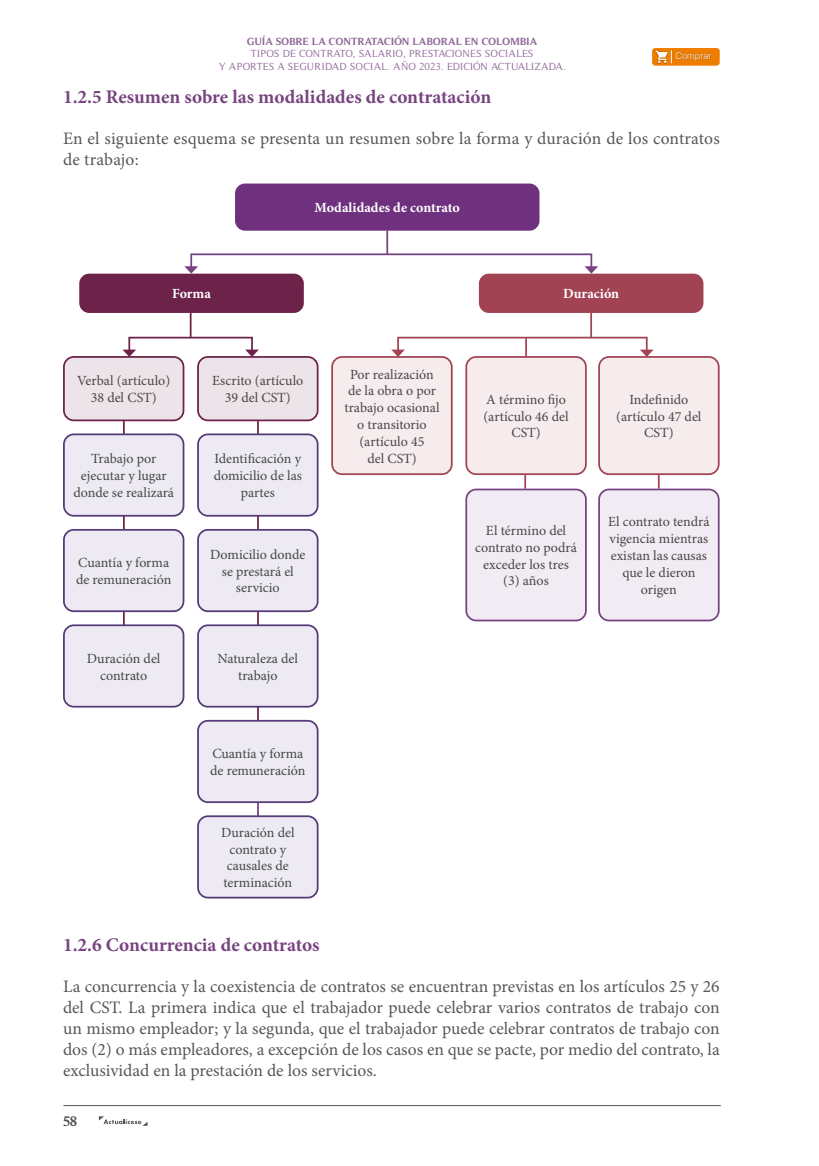
<style>
.page{position:relative;width:819px;height:1166px;background:#fff}
.page>*{position:absolute;margin:0;border:0;box-sizing:border-box;transform-origin:0 0}
.t1{font:700 19.25px "Minion Pro";color:#774480}
.t2{font:17.5px/21px "Minion Pro";letter-spacing:.005em;color:#575756}
.t3{font:14px/16.8px "Minion Pro";color:#474746;text-align:center}
.t4{font:700 14px "Minion Pro";color:#fff}
.t5{font:700 14px "Timeless";color:#575756}
.t6{font:10.5px/12.6px "Timeless";color:#92689a;text-align:center}
.t7{font:700 10.5px "Timeless";color:#92689a}
.t8{font:300 9.1px "Helvetica";color:#fff}
</style>
<div class="page">
<hr style="left:63px;top:1105px;width:657px;height:1px;background:#575756">
<svg style="left:99px;top:1116px;width:48px;height:10px"></svg>
<div style="left:652px;top:48px;width:67px;height:18px;background:#ef7d00;border-radius:3px"></div>
<div style="left:674px;top:52px;width:38px;height:10px;background:#000;opacity:.28"></div>
<div style="left:654px;top:50px;width:14px;height:14px;background:#000;opacity:.28"></div>
<svg style="left:655px;top:50px;width:17px;height:14px"></svg>
<hr style="left:386px;top:231px;width:2px;height:24px;background:#774281">
<hr style="left:590px;top:313px;width:2px;height:25px;background:#a14353">
<svg style="left:525px;top:340px;width:2px;height:16px"></svg>
<svg style="left:190px;top:313px;width:1px;height:24px"></svg>
<svg style="left:123px;top:517px;width:2px;height:12px"></svg>
<svg style="left:257px;top:517px;width:2px;height:12px"></svg>
<svg style="left:524px;top:475px;width:2px;height:14px"></svg>
<svg style="left:658px;top:475px;width:1px;height:14px"></svg>
<svg style="left:257px;top:707px;width:2px;height:13px"></svg>
<svg style="left:123px;top:421px;width:2px;height:12px"></svg>
<svg style="left:257px;top:421px;width:2px;height:12px"></svg>
<svg style="left:123px;top:612px;width:2px;height:12px"></svg>
<svg style="left:257px;top:612px;width:2px;height:12px"></svg>
<svg style="left:257px;top:803px;width:2px;height:12px"></svg>
<div style="left:64px;top:357px;width:119px;height:63px;background:#ede4e9;border-radius:10px"></div>
<div style="left:63px;top:356px;width:121px;height:65px;border:2px solid #6c2249;border-radius:10px"></div>
<div style="left:64px;top:434px;width:119px;height:82px;background:#edeaf3;border-radius:10px"></div>
<div style="left:63px;top:433px;width:121px;height:84px;border:2px solid #543a77;border-radius:10px"></div>
<div style="left:198px;top:434px;width:119px;height:82px;background:#edeaf3;border-radius:10px"></div>
<div style="left:197px;top:433px;width:121px;height:84px;border:2px solid #543a77;border-radius:10px"></div>
<div style="left:64px;top:530px;width:119px;height:81px;background:#edeaf3;border-radius:10px"></div>
<div style="left:63px;top:529px;width:121px;height:83px;border:2px solid #543a77;border-radius:10px"></div>
<div style="left:198px;top:530px;width:119px;height:81px;background:#edeaf3;border-radius:10px"></div>
<div style="left:197px;top:529px;width:121px;height:83px;border:2px solid #543a77;border-radius:10px"></div>
<div style="left:198px;top:721px;width:119px;height:81px;background:#edeaf3;border-radius:10px"></div>
<div style="left:197px;top:720px;width:121px;height:83px;border:2px solid #543a77;border-radius:10px"></div>
<div style="left:64px;top:625px;width:119px;height:82px;background:#edeaf3;border-radius:10px"></div>
<div style="left:63px;top:624px;width:121px;height:83px;border:2px solid #543a77;border-radius:10px"></div>
<div style="left:198px;top:625px;width:119px;height:82px;background:#edeaf3;border-radius:10px"></div>
<div style="left:197px;top:624px;width:121px;height:83px;border:2px solid #543a77;border-radius:10px"></div>
<div style="left:198px;top:816px;width:119px;height:81px;background:#edeaf3;border-radius:10px"></div>
<div style="left:197px;top:815px;width:121px;height:83px;border:2px solid #543a77;border-radius:10px"></div>
<div style="left:332px;top:357px;width:120px;height:117px;background:#f6ecee;border-radius:10px"></div>
<div style="left:331px;top:356px;width:121px;height:119px;border:2px solid #a14353;border-radius:10px"></div>
<div style="left:198px;top:357px;width:119px;height:63px;background:#ede4e9;border-radius:10px"></div>
<div style="left:197px;top:356px;width:121px;height:65px;border:2px solid #6c2249;border-radius:10px"></div>
<div style="left:466px;top:357px;width:120px;height:117px;background:#f6ecee;border-radius:10px"></div>
<div style="left:465px;top:356px;width:121px;height:119px;border:2px solid #a14353;border-radius:10px"></div>
<div style="left:599px;top:357px;width:119px;height:117px;background:#f6ecee;border-radius:10px"></div>
<div style="left:598px;top:356px;width:121px;height:119px;border:2px solid #a14353;border-radius:10px"></div>
<div style="left:466px;top:489px;width:120px;height:131px;background:#f1ecf3;border-radius:10px"></div>
<div style="left:465px;top:489px;width:121px;height:132px;border:2px solid #774281;border-radius:10px"></div>
<div style="left:599px;top:489px;width:119px;height:131px;background:#f1ecf3;border-radius:10px"></div>
<div style="left:598px;top:489px;width:121px;height:132px;border:2px solid #774281;border-radius:10px"></div>
<div style="left:235px;top:184px;width:304px;height:47px;background:#6f307e;border-radius:10px"></div>
<div style="left:79px;top:274px;width:225px;height:39px;background:#6c2249;border-radius:10px"></div>
<div style="left:479px;top:274px;width:224px;height:39px;background:#a14353;border-radius:10px"></div>
<div style="left:190px;top:253px;width:402px;height:15px;border:2px solid #774281"></div>
<svg style="left:184px;top:266px;width:14px;height:8px"></svg>
<svg style="left:584px;top:266px;width:14px;height:8px"></svg>
<div style="left:397px;top:337px;width:250px;height:14px;border:2px solid #a14353"></div>
<svg style="left:391px;top:350px;width:14px;height:7px"></svg>
<svg style="left:640px;top:350px;width:13px;height:7px"></svg>
<div style="left:128px;top:337px;width:125px;height:14px;border:2px solid #6c2249"></div>
<svg style="left:122px;top:350px;width:14px;height:7px"></svg>
<svg style="left:245px;top:350px;width:14px;height:7px"></svg>
<p class="t7" style="left:247px;top:35px;width:292px">GUÍA SOBRE LA CONTRATACIÓN LABORAL EN COLOMBIA</p>
<p class="t6" style="left:219px;top:48px;width:348px">TIPOS DE CONTRATO, SALARIO, PRESTACIONES SOCIALES<br>Y APORTES A SEGURIDAD SOCIAL. AÑO 2023. EDICIÓN ACTUALIZADA.</p>
<p class="t8" style="left:675px;top:48px;width:38px">Comprar</p>
<h1 class="t1" style="left:63px;top:84px;width:430px">1.2.5 Resumen sobre las modalidades de contratación</h1>
<p class="t2" style="left:63px;top:128px;width:658px">En el siguiente esquema se presenta un resumen sobre la forma y duración de los contratos de trabajo:</p>
<p class="t4" style="left:314px;top:198px;width:147px">Modalidades de contrato</p>
<p class="t4" style="left:172px;top:284px;width:40px">Forma</p>
<p class="t4" style="left:563px;top:284px;width:58px">Duración</p>
<p class="t3" style="left:77px;top:372px;width:95px">Verbal (artículo)<br>38 del CST)</p>
<p class="t3" style="left:212px;top:372px;width:93px">Escrito (artículo<br>39 del CST)</p>
<p class="t3" style="left:73px;top:450px;width:102px">Trabajo por ejecutar y lugar donde se realizará</p>
<p class="t3" style="left:214px;top:450px;width:90px">Identificación y domicilio de las partes</p>
<p class="t3" style="left:76px;top:554px;width:97px;text-align:left">Cuantía y forma de remuneración</p>
<p class="t3" style="left:210px;top:546px;width:97px">Domicilio donde se prestará el servicio</p>
<p class="t3" style="left:87px;top:650px;width:75px">Duración del contrato</p>
<p class="t3" style="left:217px;top:650px;width:82px">Naturaleza del trabajo</p>
<p class="t3" style="left:210px;top:745px;width:97px;text-align:left">Cuantía y forma de remuneración</p>
<p class="t3" style="left:221px;top:824px;width:75px">Duración del contrato y causales de terminación</p>
<p class="t3" style="left:344px;top:366px;width:97px">Por realización de la obra o por trabajo ocasional o transitorio (artículo 45<br>del CST)</p>
<p class="t3" style="left:483px;top:391px;width:87px">A término fijo (artículo 46 del<br>CST)</p>
<p class="t3" style="left:616px;top:391px;width:87px">Indefinido (artículo 47 del<br>CST)</p>
<p class="t3" style="left:475px;top:522px;width:103px">El término del contrato no podrá exceder los tres (3) años</p>
<p class="t3" style="left:608px;top:514px;width:103px">El contrato tendrá vigencia mientras existan las causas que le dieron origen</p>
<h1 class="t1" style="left:63px;top:931px;width:258px">1.2.6 Concurrencia de contratos</h1>
<p class="t2" style="left:63px;top:976px;width:658px;text-align:justify">La concurrencia y la coexistencia de contratos se encuentran previstas en los artículos 25 y 26 del CST. La primera indica que el trabajador puede celebrar varios contratos de trabajo con un mismo empleador; y la segunda, que el trabajador puede celebrar contratos de trabajo con dos (2) o más empleadores, a excepción de los casos en que se pacte, por medio del contrato, la exclusividad en la prestación de los servicios.</p>
<p class="t5" style="left:63px;top:1113px;width:16px">58</p>
</div>
